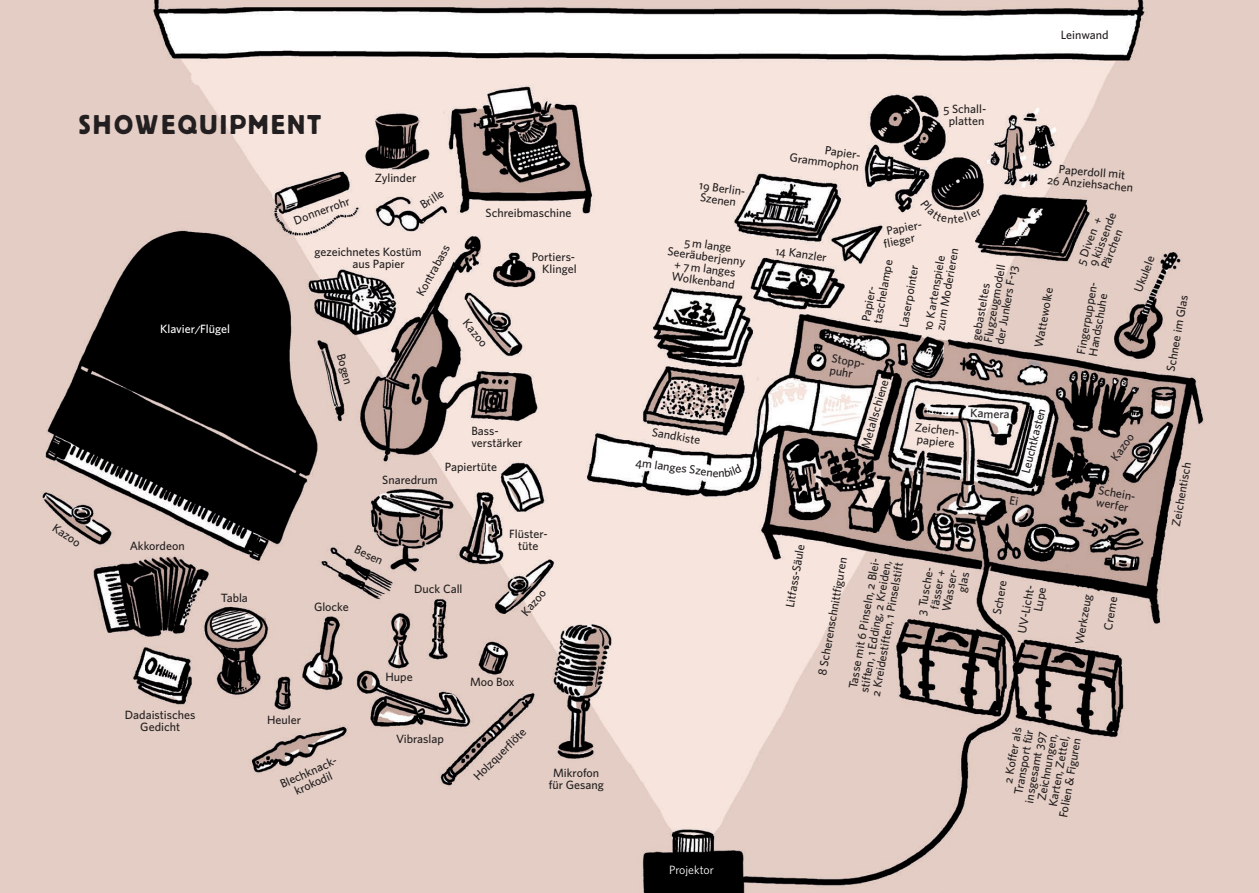
<style>
.page{position:relative;width:1259px;height:893px;background:#fff}
.page>*{position:absolute;margin:0;border:0;box-sizing:border-box;transform-origin:0 0}
.t1{font:27px "Promiblock";letter-spacing:.1em;color:#231f20}
.t2{font:500 12px/12px "Whitney";color:#231f20}
.t3{font:500 12px "Whitney";color:#fff}
.t4{font:12px "Whitney";color:#fff}
</style>
<div class="page">
<img style="left:0;top:0;width:1259px;height:893px">
<svg style="left:1010px;top:496px;width:8px;height:9px"></svg>
<svg style="left:713px;top:464px;width:29px;height:13px"></svg>
<svg style="left:920px;top:200px;width:62px;height:23px"></svg>
<h1 class="t1" style="left:79px;top:109px;width:244px">SHOWEQUIPMENT</h1>
<p class="t3" style="left:160px;top:321px;width:71px">Klavier/Flügel</p>
<p class="t2" style="left:292px;top:215px;width:60px;rotate:-20deg">Donnerrohr</p>
<p class="t2" style="left:375px;top:172px;width:43px">Zylinder</p>
<p class="t2" style="left:418px;top:200px;width:27px;rotate:-32deg">Brille</p>
<p class="t2" style="left:414px;top:292px;width:58px;rotate:-61deg">Kontrabass</p>
<p class="t2" style="left:353px;top:246px;width:70px;text-indent:-38px">gezeichnetes Kostüm aus Papier</p>
<p class="t2" style="left:347px;top:352px;width:33px;rotate:75deg">Bogen</p>
<p class="t2" style="left:485px;top:206px;width:87px">Schreibmaschine</p>
<p class="t2" style="left:470px;top:317px;width:33px;rotate:50deg">Kazoo</p>
<p class="t2" style="left:532px;top:250px;width:46px;text-align:right">Portiers-<br>Klingel</p>
<p class="t2" style="left:471px;top:424px;width:52px">Bass&shy;verstärker</p>
<p class="t2" style="left:57px;top:521px;width:33px;rotate:34deg">Kazoo</p>
<p class="t2" style="left:130px;top:540px;width:56px">Akkordeon</p>
<p class="t2" style="left:125px;top:709px;width:72px;text-align:center">Dadaistisches<br>Gedicht</p>
<p class="t2" style="left:221px;top:591px;width:28px">Tabla</p>
<p class="t2" style="left:382px;top:473px;width:57px">Snaredrum</p>
<p class="t2" style="left:445px;top:461px;width:54px">Papiertüte</p>
<p class="t2" style="left:358px;top:543px;width:31px;rotate:25deg">Besen</p>
<p class="t2" style="left:314px;top:601px;width:36px">Glocke</p>
<p class="t2" style="left:414px;top:582px;width:50px">Duck Call</p>
<p class="t2" style="left:509px;top:528px;width:40px;text-align:center">Flüster&shy;tüte</p>
<p class="t2" style="left:519px;top:610px;width:33px;rotate:-50deg">Kazoo</p>
<p class="t2" style="left:267px;top:714px;width:35px">Heuler</p>
<p class="t2" style="left:278px;top:779px;width:64px;text-align:center;rotate:-24deg">Blechknack&shy;krokodil</p>
<p class="t2" style="left:385px;top:671px;width:29px">Hupe</p>
<p class="t2" style="left:396px;top:733px;width:49px">Vibraslap</p>
<p class="t2" style="left:470px;top:676px;width:46px">Moo Box</p>
<p class="t2" style="left:471px;top:774px;width:70px;rotate:-45deg">Holzquerfl öte</p>
<p class="t2" style="left:549px;top:766px;width:57px;text-align:center">Mikrofon für Gesang</p>
<p class="t2" style="left:700px;top:179px;width:48px;rotate:8deg">19 Berlin-<br>Szenen</p>
<p class="t2" style="left:670px;top:233px;width:80px;text-align:center;rotate:8deg">5 m lange<br>Seeräuberjenny + 7 m langes<br>Wolkenband</p>
<p class="t2" style="left:653px;top:426px;width:50px;rotate:10deg">Sandkiste</p>
<p class="t2" style="left:636px;top:456px;width:30px;rotate:8deg">4m la</p>
<p class="t2" style="left:664px;top:460px;width:51px;rotate:7deg">nges Szen</p>
<p class="t4" style="left:669px;top:862px;width:46px">Projektor</p>
<p class="t2" style="left:1060px;top:28px;width:49px">Leinwand</p>
<p class="t2" style="left:792px;top:139px;width:73px;text-align:right;rotate:8deg">Papier-<br>Grammophon</p>
<p class="t2" style="left:943px;top:102px;width:44px;text-align:center">5 Schall&shy;platten</p>
<p class="t2" style="left:1049px;top:162px;width:87px;text-align:center;rotate:5deg">Paperdoll mit<br>26 Anziehsachen</p>
<p class="t2" style="left:776px;top:244px;width:53px;rotate:8deg">14 Kanzler</p>
<p class="t2" style="left:880px;top:226px;width:44px;text-indent:5px;rotate:-11deg">Papier&shy;fl ieger</p>
<p class="t2" style="left:859px;top:320px;width:66px;rotate:-80deg">Papier&shy;taschelampe</p>
<p class="t2" style="left:921px;top:330px;width:87px;rotate:-80deg">10 Kartenspiele zum Moderieren</p>
<p class="t2" style="left:897px;top:327px;width:65px;rotate:-80deg">Laserpointer</p>
<p class="t2" style="left:833px;top:352px;width:35px;rotate:10deg">Stopp&shy;puhr</p>
<p class="t2" style="left:859px;top:446px;width:73px;rotate:-74deg">Metallschiene</p>
<p class="t2" style="left:916px;top:420px;width:48px;rotate:7deg">Zeichen&shy;papiere</p>
<p class="t2" style="left:969px;top:339px;width:81px;rotate:-80deg">gebasteltes<br>Flugzeugmodell der Junkers F-13</p>
<p class="t2" style="left:1032px;top:346px;width:62px;rotate:-80deg">Wattewolke</p>
<p class="t2" style="left:970px;top:407px;width:41px;rotate:2deg">Kamera</p>
<p class="t2" style="left:1019px;top:472px;width:69px;rotate:-76deg">Leuchtkasten</p>
<p class="t2" style="left:1074px;top:262px;width:61px;rotate:-69deg">5 Diven +<br>9 küssende<br>Pärchen</p>
<p class="t2" style="left:1074px;top:353px;width:77px;rotate:-80deg">Fingerpuppen-<br>Handschuhe</p>
<p class="t2" style="left:1131px;top:289px;width:40px;rotate:-69deg">Ukulele</p>
<p class="t2" style="left:1108px;top:456px;width:33px;rotate:-55deg">Kazoo</p>
<p class="t2" style="left:1099px;top:484px;width:39px;rotate:10deg">Schein&shy;werfer</p>
<p class="t2" style="left:783px;top:606px;width:66px;rotate:-80deg">Litfass-Säule</p>
<p class="t2" style="left:816px;top:674px;width:121px;rotate:-80deg">8 Scherenschnittfi guren</p>
<p class="t2" style="left:846px;top:691px;width:139px;rotate:-80deg">Tasse mit 6 Pinseln, 2 Blei&shy;stiften, 1 Edding, 2 Kreiden,<br>2 Kreidestiften, 1 Pinselstift</p>
<p class="t2" style="left:915px;top:614px;width:52px;text-align:right;rotate:-80deg">3 Tusche&shy;fässer +<br>Wasser&shy;glas</p>
<p class="t2" style="left:990px;top:613px;width:36px;rotate:-80deg">Schere</p>
<p class="t2" style="left:1015px;top:632px;width:52px;text-align:right;rotate:-80deg">UV-Licht-<br>Lupe</p>
<p class="t2" style="left:1066px;top:642px;width:54px;line-height:25.8px;text-align:right;rotate:-80deg">Werkzeug<br>Creme</p>
<p class="t2" style="left:1164px;top:370px;width:78px;rotate:-80deg">Schnee im Glas</p>
<p class="t2" style="left:1169px;top:525px;width:66px;rotate:-80deg">Zeichentisch</p>
<p class="t2" style="left:997px;top:805px;width:82px;text-align:right;rotate:-80deg">2 Koff er als<br>Transport für insgesamt 397<br>Zeichnungen,<br>Karten, Zettel,<br>Folien &amp; Figuren</p>
</div>
